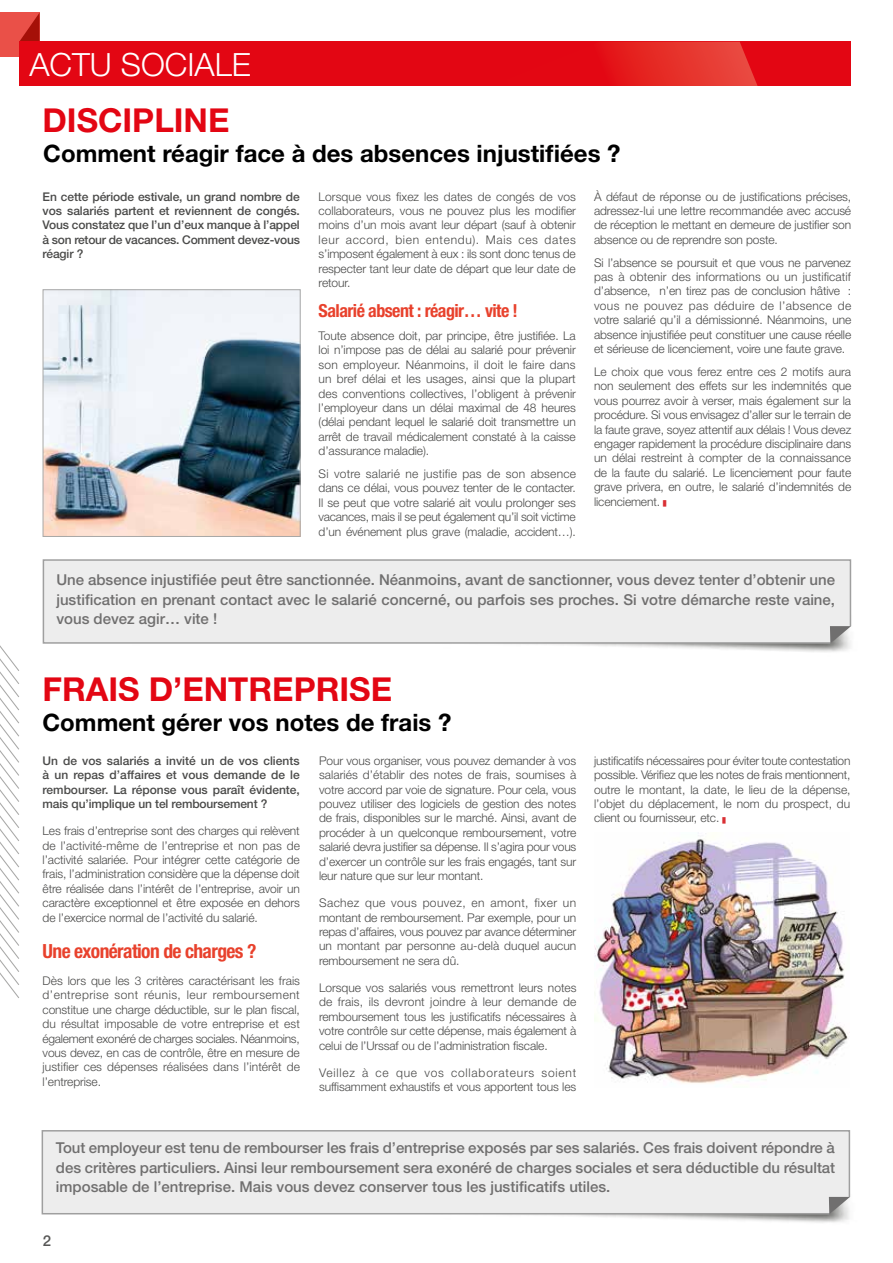
<style>
.page{position:relative;width:893px;height:1263px;background:#fff}
.page>*{position:absolute;margin:0;border:0;box-sizing:border-box;transform-origin:0 0}
.t1{font:700 33px "Helvetica Neue LT Std";color:#e30613}
.t2{font:300 32.1px "Helvetica Neue LT Std";color:#fff}
.t3{font:700 24px "Helvetica Neue LT Std";color:#000}
.t4{font:700 condensed 19.5px "Helvetica Neue LT Std";letter-spacing:-.03em;color:#e8412c}
.t5{font:700 condensed 18px "Helvetica Neue LT Std";letter-spacing:-.03em;color:#e8412c}
.t6{font:500 15px/19.5px "Helvetica Neue LT Std";color:#706f6f;text-align:justify}
.t7{font:500 15px "Helvetica Neue LT Std";color:#575756}
.t8{font:300 12px/14.4px "Helvetica Neue LT Std";letter-spacing:-.01em;color:#4a4a49;text-align:justify}
.t9{font:500 12px/14.4px "Helvetica Neue LT Std";letter-spacing:-.01em;color:#4a4a49;text-align:justify}
</style>
<div class="page">
<div style="left:0;top:13px;width:39px;height:44px;background:#ea5048"></div>
<svg style="left:19px;top:14px;width:20px;height:28px"></svg>
<div style="left:19px;top:42px;width:831px;height:44px;background:#e30613"></div>
<svg style="left:601px;top:42px;width:157px;height:44px"></svg>
<svg style="left:0;top:672px;width:19px;height:326px"></svg>
<img style="left:0;top:644px;width:851px;height:28px">
<div style="left:42px;top:559px;width:810px;height:85px;background:#ededed"></div>
<svg style="left:830px;top:626px;width:21px;height:18px"></svg>
<div style="left:41px;top:1130px;width:810px;height:85px;background:#ededed"></div>
<svg style="left:829px;top:1197px;width:21px;height:17px"></svg>
<img style="left:45px;top:291px;width:254px;height:244px">
<div style="left:43px;top:289px;width:258px;height:248px;border:1px solid #a8a8a7"></div>
<img style="left:594px;top:839px;width:255px;height:244px">
<h2 class="t2" style="left:29px;top:45px;width:223px">ACTU SOCIALE</h2>
<h1 class="t1" style="left:43px;top:100px;width:188px">DISCIPLINE</h1>
<h3 class="t3" style="left:43px;top:138px;width:579px">Comment réagir face à des absences injustifiées ?</h3>
<p class="t9" style="left:43px;top:189px;width:259px">En cette période estivale, un grand nombre de vos salariés partent et reviennent de congés.<br>Vous constatez que l’un d’eux manque à l’appel à son retour de vacances. Comment devez-vous réagir ?</p>
<p class="t8" style="left:319px;top:189px;width:259px">Lorsque vous fixez les dates de congés de vos collaborateurs, vous ne pouvez plus les modifier moins d’un mois avant leur départ (sauf à obtenir leur accord, bien entendu). Mais ces dates s’imposent également à eux : ils sont donc tenus de respecter tant leur date de départ que leur date de retour.</p>
<h3 class="t5" style="left:319px;top:300px;width:201px">Salarié absent : réagir… vite !</h3>
<p class="t8" style="left:319px;top:328px;width:259px">Toute absence doit, par principe, être justifiée. La loi n’impose pas de délai au salarié pour prévenir son employeur. Néanmoins, il doit le faire dans un bref délai et les usages, ainsi que la plupart des conventions collectives, l’obligent à prévenir l’employeur dans un délai maximal de 48 heures (délai pendant lequel le salarié doit transmettre un arrêt de travail médicalement constaté à la caisse d’assurance maladie).</p>
<p class="t8" style="left:319px;top:466px;width:259px">Si votre salarié ne justifie pas de son absence dans ce délai, vous pouvez tenter de le contacter.<br>Il se peut que votre salarié ait voulu prolonger ses vacances, mais il se peut également qu’il soit victime d’un événement plus grave (maladie, accident…).</p>
<p class="t8" style="left:594px;top:189px;width:259px">À défaut de réponse ou de justifications précises, adressez-lui une lettre recommandée avec accusé de réception le mettant en demeure de justifier son absence ou de reprendre son poste.</p>
<p class="t8" style="left:594px;top:255px;width:259px">Si l’absence se poursuit et que vous ne parvenez pas à obtenir des informations ou un justificatif d’absence, n’en tirez pas de conclusion hâtive : vous ne pouvez pas déduire de l’absence de votre salarié qu’il a démissionné. Néanmoins, une absence injustifiée peut constituer une cause réelle et sérieuse de licenciement, voire une faute grave.</p>
<p class="t8" style="left:594px;top:364px;width:259px">Le choix que vous ferez entre ces 2 motifs aura non seulement des effets sur les indemnités que vous pourrez avoir à verser, mais également sur la procédure. Si vous envisagez d’aller sur le terrain de la faute grave, soyez attentif aux délais ! Vous devez engager rapidement la procédure disciplinaire dans un délai restreint à compter de la connaissance de la faute du salarié. Le licenciement pour faute grave privera, en outre, le salarié d’indemnités de licenciement.</p>
<p class="t6" style="left:56px;top:570px;width:780px">Une absence injustifiée peut être sanctionnée. Néanmoins, avant de sanctionner, vous devez tenter d’obtenir une justification en prenant contact avec le salarié concerné, ou parfois ses proches. Si votre démarche reste vaine, vous devez agir… vite !</p>
<h1 class="t1" style="left:43px;top:668px;width:351px">FRAIS D’ENTREPRISE</h1>
<h3 class="t3" style="left:43px;top:707px;width:410px">Comment gérer vos notes de frais ?</h3>
<p class="t9" style="left:43px;top:753px;width:259px">Un de vos salariés a invité un de vos clients à un repas d’affaires et vous demande de le rembourser. La réponse vous paraît évidente, mais qu’implique un tel remboursement ?</p>
<p class="t8" style="left:43px;top:823px;width:259px">Les frais d’entreprise sont des charges qui relèvent de l’activité-même de l’entreprise et non pas de l’activité salariée. Pour intégrer cette catégorie de frais, l’administration considère que la dépense doit être réalisée dans l’intérêt de l’entreprise, avoir un caractère exceptionnel et être exposée en dehors de l’exercice normal de l’activité du salarié.</p>
<h3 class="t4" style="left:43px;top:939px;width:215px">Une exonération de charges ?</h3>
<p class="t8" style="left:43px;top:973px;width:259px">Dès lors que les 3 critères caractérisant les frais d’entreprise sont réunis, leur remboursement constitue une charge déductible, sur le plan fiscal, du résultat imposable de votre entreprise et est également exonéré de charges sociales. Néanmoins, vous devez, en cas de contrôle, être en mesure de justifier ces dépenses réalisées dans l’intérêt de l’entreprise.</p>
<p class="t8" style="left:319px;top:753px;width:259px">Pour vous organiser, vous pouvez demander à vos salariés d’établir des notes de frais, soumises à votre accord par voie de signature. Pour cela, vous pouvez utiliser des logiciels de gestion des notes de frais, disponibles sur le marché. Ainsi, avant de procéder à un quelconque remboursement, votre salarié devra justifier sa dépense. Il s’agira pour vous d’exercer un contrôle sur les frais engagés, tant sur leur nature que sur leur montant.</p>
<p class="t8" style="left:319px;top:895px;width:259px">Sachez que vous pouvez, en amont, fixer un montant de remboursement. Par exemple, pour un repas d’affaires, vous pouvez par avance déterminer un montant par personne au-delà duquel aucun remboursement ne sera dû.</p>
<p class="t8" style="left:319px;top:980px;width:259px">Lorsque vos salariés vous remettront leurs notes de frais, ils devront joindre à leur demande de remboursement tous les justificatifs nécessaires à votre contrôle sur cette dépense, mais également à celui de l’Urssaf ou de l’administration fiscale.</p>
<p class="t8" style="left:319px;top:1065px;width:259px">Veillez à ce que vos collaborateurs soient suffisamment exhaustifs et vous apportent tous les</p>
<p class="t8" style="left:594px;top:753px;width:258px">justificatifs nécessaires pour éviter toute contestation possible. Vérifiez que les notes de frais mentionnent, outre le montant, la date, le lieu de la dépense, l’objet du déplacement, le nom du prospect, du client ou fournisseur, etc.</p>
<p class="t6" style="left:56px;top:1138px;width:781px">Tout employeur est tenu de rembourser les frais d’entreprise exposés par ses salariés. Ces frais doivent répondre à des critères particuliers. Ainsi leur remboursement sera exonéré de charges sociales et sera déductible du résultat imposable de l’entreprise. Mais vous devez conserver tous les justificatifs utiles.</p>
<p class="t7" style="left:43px;top:1231px;width:10px">2</p>
</div>
